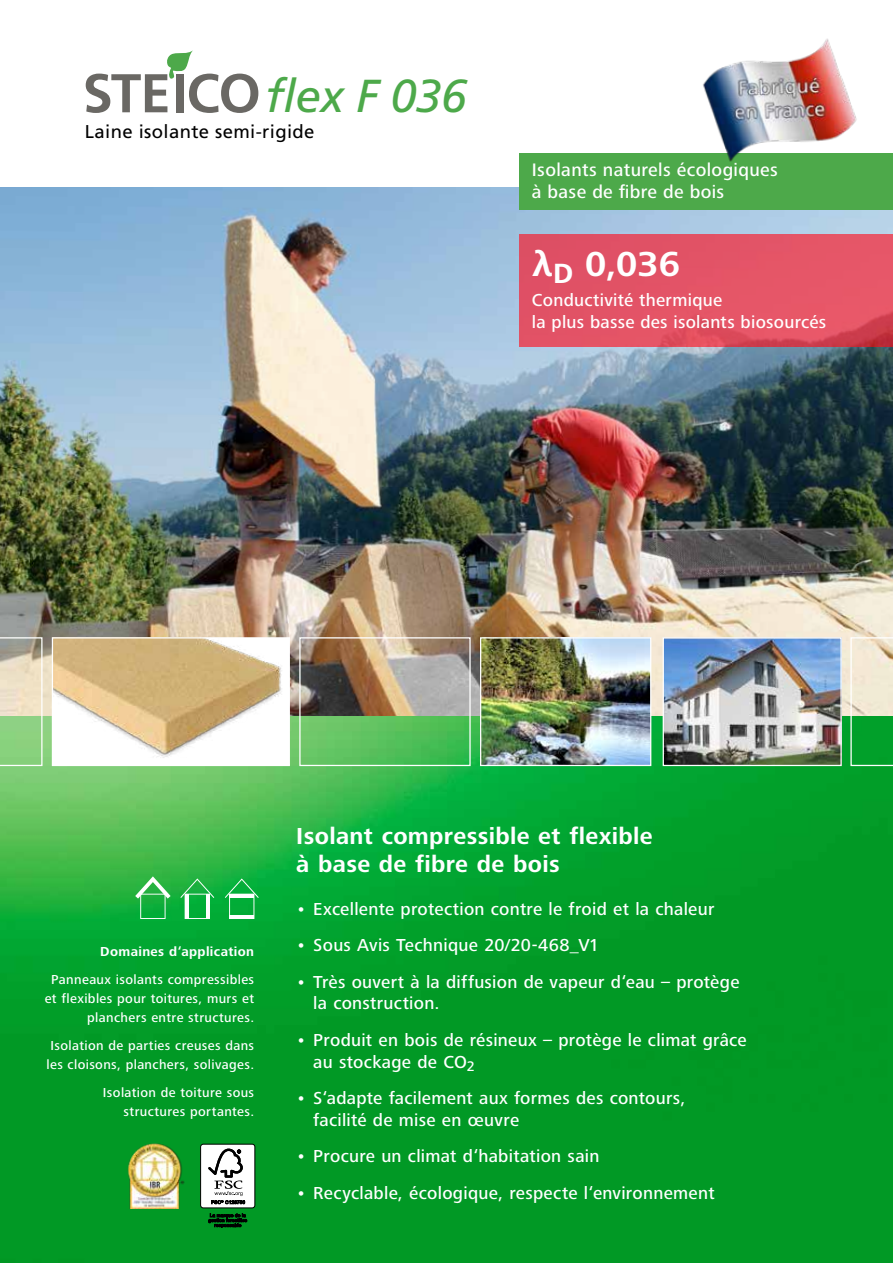
<style>
.page{position:relative;width:893px;height:1263px;background:#fff}
.page>*{position:absolute;margin:0;border:0;box-sizing:border-box;transform-origin:0 0}
.t1{font:italic 46.2px "Frutiger";letter-spacing:-.01em;color:#4da94a}
.t2{font:700 36px "Frutiger Next LTW1 G";color:#fff}
.t3{font:700 24px/28.2px "Frutiger Next LTW1 G";letter-spacing:.015em;color:#fff}
.t4{font:500 18.75px/22.5px "Frutiger Next LTW1 G";letter-spacing:.02em;color:#fff}
.t5{font:18.6px "Frutiger";letter-spacing:.02em;color:#000}
.t6{font:500 18px/21.6px "Frutiger Next LTW1 G";letter-spacing:.015em;color:#fff}
.t7{font:500 13.5px/18.8px "Frutiger Next LTW1 G";letter-spacing:.03em;color:#fff;text-align:right}
.t8{font:700 13.5px "Frutiger Next LTW1 G";letter-spacing:.03em;color:#fff}
</style>
<div class="page">
<img style="left:0;top:188px;width:893px;height:528px">
<img style="left:0;top:716px;width:893px;height:547px">
<svg style="left:850px;top:637px;width:43px;height:129px"></svg>
<svg style="left:0;top:637px;width:43px;height:129px"></svg>
<div style="left:299px;top:637px;width:172px;height:129px;border:1px solid #fff"></div>
<img style="left:482px;top:639px;width:167px;height:125px">
<div style="left:480px;top:637px;width:171px;height:129px;border:1px solid #fff"></div>
<img style="left:665px;top:639px;width:175px;height:125px">
<div style="left:663px;top:637px;width:179px;height:129px;border:1px solid #fff"></div>
<img style="left:54px;top:639px;width:234px;height:125px">
<div style="left:52px;top:637px;width:238px;height:129px;border:1px solid #fff"></div>
<div style="left:201px;top:1144px;width:54px;height:64px;background:#fff;border-radius:3px"></div>
<div style="left:200px;top:1144px;width:55px;height:64px;border:1px solid #000;border-radius:3px"></div>
<svg style="left:208px;top:1148px;width:37px;height:56px"></svg>
<svg style="left:208px;top:1213px;width:39px;height:15px"></svg>
<img style="left:122px;top:1142px;width:66px;height:66px">
<div style="left:519px;top:153px;width:374px;height:57px;background:#4da94a"></div>
<div style="left:519px;top:234px;width:374px;height:113px;background:#e35366"></div>
<svg style="left:86px;top:50px;width:172px;height:63px"></svg>
<svg style="left:131px;top:873px;width:84px;height:46px"></svg>
<svg style="left:224px;top:878px;width:35px;height:41px"></svg>
<img style="left:703px;top:38px;width:154px;height:124px">
<h1 class="t1" style="left:266px;top:69px;width:203px">flex F 036</h1>
<p class="t5" style="left:85px;top:120px;width:231px">Laine isolante semi-rigide</p>
<p class="t4" style="left:532px;top:159px;width:247px">Isolants naturels écologiques à base de fibre de bois</p>
<h2 class="t2" style="left:532px;top:243px;width:150px">λ<sub>D</sub> 0,036</h2>
<p class="t6" style="left:532px;top:290px;width:296px">Conductivité thermique<br>la plus basse des isolants biosourcés</p>
<p class="t8" style="left:100px;top:944px;width:155px">Domaines d‘application</p>
<p class="t7" style="left:45px;top:971px;width:211px">Panneaux isolants compressibles et flexibles pour toitures, murs et planchers entre structures.</p>
<p class="t7" style="left:47px;top:1037px;width:209px;text-align:center">Isolation de parties creuses dans les cloisons, planchers, solivages.</p>
<p class="t7" style="left:103px;top:1083px;width:153px">Isolation de toiture sous structures portantes.</p>
<h3 class="t3" style="left:296px;top:822px;width:358px">Isolant compressible et flexible à base de fibre de bois</h3>
<p class="t6" style="left:296px;top:898px;width:420px">• Excellente protection contre le froid et la chaleur</p>
<p class="t6" style="left:296px;top:935px;width:303px">• Sous Avis Technique 20/20-468_V1</p>
<p class="t6" style="left:313px;top:971px;width:428px;text-indent:-17px">• Très ouvert à la diffusion de vapeur d‘eau – protège la construction.</p>
<p class="t6" style="left:313px;top:1030px;width:435px;text-indent:-17px">• Produit en bois de résineux – protège le climat grâce au stockage de CO<sub>2</sub></p>
<p class="t6" style="left:313px;top:1088px;width:374px;text-indent:-17px">• S‘adapte facilement aux formes des contours, facilité de mise en œuvre</p>
<p class="t6" style="left:296px;top:1146px;width:305px">• Procure un climat d‘habitation sain</p>
<p class="t6" style="left:296px;top:1182px;width:420px">• Recyclable, écologique, respecte l‘environnement</p>
</div>
